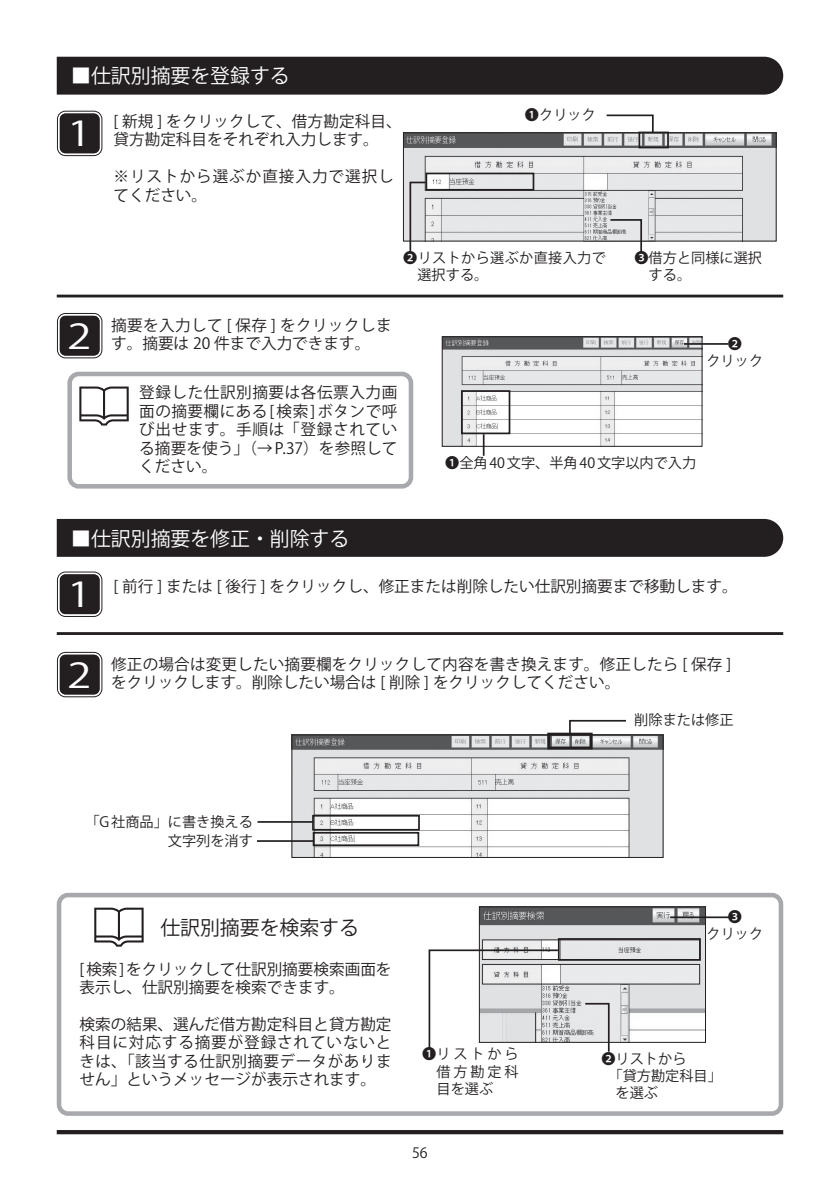
<style>
.page{position:relative;width:840px;height:1191px;background:#fff}
.page>*{position:absolute;margin:0;border:0;box-sizing:border-box;transform-origin:0 0}
.t1{font:34px "Koz Go Pr 6 N";color:#fff;scale:1.3 1}
.t2{font:19.8px "Koz Go Pr 6 N";color:#fff}
.t3{font:19.8px "Koz Go Pr 6 N";color:#231f20}
.t4{font:15.6px/18.4px "Koz Go Pr 6 N";letter-spacing:.005em;color:#231f20}
.t5{font:15.6px/18.4px "Koz Go Pr 6 N";letter-spacing:.025em;color:#231f20}
.t6{font:15.6px/18.4px "Koz Go Pr 6 N";letter-spacing:.06em;color:#231f20}
.t7{font:14.2px/17px "Koz Go Pr 6 N";color:#231f20}
.t8{font:14.2px/17px "Koz Go Pr 6 N";letter-spacing:.02em;color:#231f20}
</style>
<div class="page">
<hr style="left:57px;top:1130px;width:725px;height:4px;background:#231f20">
<svg style="left:79px;top:386px;width:50px;height:39px"></svg>
<div style="left:60px;top:114px;width:39px;height:39px;background:#231f20;border-radius:6px"></div>
<div style="left:57px;top:111px;width:45px;height:45px;border:1px solid #231f20;border-radius:8px"></div>
<div style="left:60px;top:114px;width:39px;height:39px;border:3px solid #231f20;border-radius:4px"></div>
<div style="left:60px;top:316px;width:39px;height:39px;background:#231f20;border-radius:6px"></div>
<div style="left:57px;top:313px;width:45px;height:45px;border:1px solid #231f20;border-radius:8px"></div>
<div style="left:60px;top:316px;width:39px;height:39px;border:3px solid #231f20;border-radius:4px"></div>
<hr style="left:57px;top:295px;width:725px;height:2px;background:#231f20">
<svg style="left:606px;top:114px;width:48px;height:18px"></svg>
<img style="left:405px;top:134px;width:369px;height:105px">
<div style="left:403px;top:132px;width:373px;height:109px;border:1px solid #231f20"></div>
<div style="left:425px;top:173px;width:109px;height:18px;border:2px solid #231f20"></div>
<svg style="left:608px;top:218px;width:34px;height:35px"></svg>
<div style="left:67px;top:372px;width:346px;height:116px;border:5px solid #a8a9ad;border-radius:9px"></div>
<img style="left:443px;top:338px;width:257px;height:106px">
<div style="left:441px;top:336px;width:261px;height:110px;border:1px solid #231f20"></div>
<div style="left:460px;top:390px;width:50px;height:44px;border:2px solid #231f20"></div>
<hr style="left:482px;top:434px;width:2px;height:22px;background:#231f20">
<hr style="left:683px;top:343px;width:44px;height:2px;background:#231f20">
<div style="left:57px;top:519px;width:725px;height:38px;background:#231f20"></div>
<div style="left:57px;top:57px;width:725px;height:38px;background:#231f20"></div>
<div style="left:638px;top:132px;width:30px;height:16px;border:2px solid #231f20"></div>
<svg style="left:408px;top:181px;width:19px;height:71px"></svg>
<div style="left:60px;top:574px;width:39px;height:40px;background:#231f20;border-radius:6px"></div>
<div style="left:57px;top:571px;width:45px;height:46px;border:1px solid #231f20;border-radius:8px"></div>
<div style="left:60px;top:574px;width:39px;height:40px;border:3px solid #231f20;border-radius:4px"></div>
<div style="left:60px;top:655px;width:39px;height:39px;background:#231f20;border-radius:6px"></div>
<div style="left:57px;top:652px;width:45px;height:45px;border:1px solid #231f20;border-radius:8px"></div>
<div style="left:60px;top:655px;width:39px;height:39px;border:3px solid #231f20;border-radius:4px"></div>
<hr style="left:57px;top:632px;width:725px;height:3px;background:#231f20">
<img style="left:293px;top:736px;width:368px;height:119px">
<div style="left:291px;top:734px;width:372px;height:123px;border:1px solid #231f20"></div>
<div style="left:312px;top:815px;width:107px;height:15px;border:2px solid #231f20"></div>
<div style="left:312px;top:832px;width:107px;height:14px;border:2px solid #231f20"></div>
<hr style="left:257px;top:821px;width:56px;height:1px;background:#231f20">
<hr style="left:257px;top:840px;width:56px;height:2px;background:#231f20">
<div style="left:547px;top:732px;width:45px;height:17px;border:3px solid #231f20"></div>
<svg style="left:568px;top:719px;width:59px;height:17px"></svg>
<div style="left:57px;top:892px;width:725px;height:223px;border:5px solid #a8a9ad;border-radius:9px"></div>
<svg style="left:94px;top:907px;width:50px;height:39px"></svg>
<img style="left:481px;top:908px;width:222px;height:132px">
<div style="left:479px;top:906px;width:226px;height:136px;border:1px solid #231f20"></div>
<div style="left:557px;top:938px;width:143px;height:22px;border:2px solid #231f20"></div>
<svg style="left:428px;top:948px;width:131px;height:101px"></svg>
<hr style="left:669px;top:916px;width:62px;height:2px;background:#231f20">
<svg style="left:583px;top:1002px;width:27px;height:50px"></svg>
<p class="t2" style="left:71px;top:65px;width:220px">■仕訳別摘要を登録する</p>
<h1 class="t1" style="left:67px;top:115px;width:20px">1</h1>
<p class="t4" style="left:113px;top:112px;width:289px">[ 新規 ] をクリックして、借方勘定科目、貸方勘定科目をそれぞれ入力します。</p>
<p class="t6" style="left:113px;top:167px;width:282px">※リストから選ぶか直接入力で選択してください。</p>
<p class="t7" style="left:524px;top:106px;width:72px">❶クリック</p>
<p class="t8" style="left:403px;top:250px;width:204px">❷リストから選ぶか直接入力で　選択する。</p>
<p class="t7" style="left:634px;top:250px;width:129px">❸借方と同様に選択　する。</p>
<h1 class="t1" style="left:67px;top:317px;width:20px">2</h1>
<p class="t5" style="left:111px;top:316px;width:282px">摘要を入力して [ 保存 ] をクリックします。摘要は 20 件まで入力できます。</p>
<p class="t7" style="left:706px;top:336px;width:58px;text-align:center">❷<br>クリック</p>
<p class="t4" style="left:139px;top:384px;width:259px;text-align:justify">登録した仕訳別摘要は各伝票入力画面の摘要欄にある[検索]ボタンで呼び出せます。手順は「登録されている摘要を使う」（→ P.37）を参照してください。</p>
<p class="t2" style="left:71px;top:528px;width:279px">■仕訳別摘要を修正・削除する</p>
<p class="t7" style="left:445px;top:455px;width:252px">❶全角 40 文字、半角 40 文字以内で入力</p>
<h1 class="t1" style="left:67px;top:575px;width:20px">1</h1>
<p class="t4" style="left:113px;top:577px;width:625px">[ 前行 ] または [ 後行 ] をクリックし、修正または削除したい仕訳別摘要まで移動します。</p>
<h1 class="t1" style="left:67px;top:656px;width:20px">2</h1>
<p class="t4" style="left:111px;top:655px;width:621px">修正の場合は変更したい摘要欄をクリックして内容を書き換えます。修正したら [ 保存 ]をクリックします。削除したい場合は [ 削除 ] をクリックしてください。</p>
<p class="t7" style="left:634px;top:712px;width:101px">削除または修正</p>
<p class="t7" style="left:85px;top:813px;width:169px;line-height:19.2px;text-align:right">「G 社商品」に書き換える文字列を消す</p>
<p class="t3" style="left:160px;top:916px;width:200px">仕訳別摘要を検索する</p>
<p class="t4" style="left:79px;top:960px;width:313px">[ 検索 ] をクリックして仕訳別摘要検索画面を表示し、仕訳別摘要を検索できます。</p>
<p class="t4" style="left:79px;top:1015px;width:313px;text-align:justify">検索の結果、選んだ借方勘定科目と貸方勘定科目に対応する摘要が登録されていないときは、「該当する仕訳別摘要データがありません」というメッセージが表示されます。</p>
<p class="t7" style="left:706px;top:908px;width:58px;text-align:center">❸<br>クリック</p>
<p class="t7" style="left:436px;top:1046px;width:84px;text-align:justify;text-indent:-14px">❶リストから借方勘定科目を選ぶ</p>
<p class="t7" style="left:601px;top:1050px;width:122px">❷リストから<br>　「貸方勘定科目」　を選ぶ</p>
<p class="t7" style="left:412px;top:1144px;width:17px">56</p>
</div>
